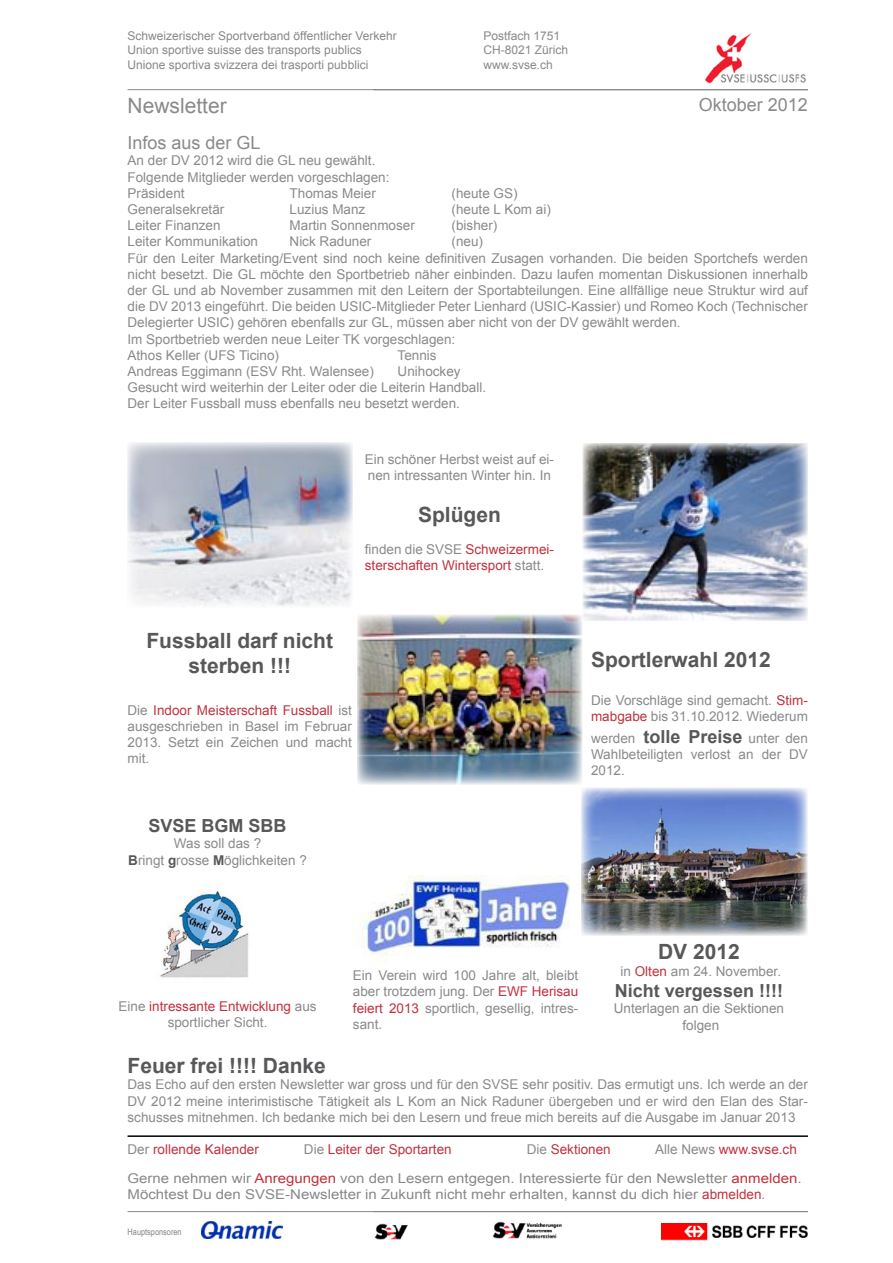
<style>
.page{position:relative;width:893px;height:1263px;background:#fff}
.page>*{position:absolute;margin:0;border:0;box-sizing:border-box;transform-origin:0 0}
.t1{font:700 21px/25.2px "Arial";color:#58585a;text-align:center}
.t2{font:21px "Arial";color:#898a8c}
.t3{font:700 18px "Arial";color:#58585a}
.t4{font:18px "Arial";color:#898a8c}
.t5{font:13.5px/16.2px "Arial";color:#898a8c}
.t6{font:13.5px/16.2px "Arial";color:#878889;scale:1.11 1}
.t7{font:13.5px "Arial";color:#c2313e}
.t8{font:13.5px/16.2px "Arial";color:#c1313e}
.t9{font:12px/14.4px "Arial";color:#878889}
.t10{font:9px "Arial Narrow";color:#848587}
.s1{color:#898a8c}
.s2{color:#c1313e}
.s3{font-weight:700;color:#58585a}
.s4{font-weight:700;font-size:18px;color:#58585a}
.s5{color:#c2313e}
</style>
<div class="page">
<hr style="left:128px;top:89px;width:680px;height:1px;background:#898a8c">
<img style="left:704px;top:33px;width:102px;height:51px">
<hr style="left:128px;top:1211px;width:680px;height:1px;background:#898a8c">
<img style="left:202px;top:1221px;width:80px;height:17px">
<img style="left:492px;top:1221px;width:69px;height:17px">
<img style="left:661px;top:1224px;width:147px;height:16px">
<img style="left:375px;top:1223px;width:33px;height:17px">
<img style="left:128px;top:442px;width:225px;height:164px">
<img style="left:583px;top:443px;width:225px;height:178px">
<img style="left:357px;top:615px;width:225px;height:169px">
<img style="left:362px;top:875px;width:208px;height:82px">
<img style="left:581px;top:788px;width:227px;height:147px">
<img style="left:160px;top:890px;width:89px;height:88px">
<hr style="left:128px;top:1135px;width:680px;height:2px;background:#000">
<p class="t9" style="left:128px;top:29px;width:271px">Schweizerischer Sportverband öffentlicher Verkehr<br>Union sportive suisse des transports publics<br>Unione sportiva svizzera dei trasporti pubblici</p>
<p class="t9" style="left:483px;top:29px;width:86px">Postfach 1751<br>CH-8021 Zürich www.svse.ch</p>
<h1 class="t2" style="left:128px;top:92px;width:101px">Newsletter</h1>
<h2 class="t4" style="left:128px;top:131px;width:135px">Infos aus der GL</h2>
<p class="t5" style="left:128px;top:153px;width:263px">An der DV 2012 wird die GL neu gewählt.<br>Folgende Mitglieder werden vorgeschlagen:<br>Präsident</p>
<p class="t5" style="left:290px;top:185px;width:88px">Thomas Meier</p>
<p class="t5" style="left:452px;top:185px;width:68px">(heute GS)</p>
<h2 class="t4" style="left:699px;top:93px;width:111px">Oktober 2012</h2>
<p class="t5" style="left:128px;top:201px;width:98px">Generalsekretär</p>
<p class="t5" style="left:290px;top:201px;width:77px">Luzius Manz</p>
<p class="t5" style="left:452px;top:201px;width:101px">(heute L Kom ai)</p>
<p class="t5" style="left:128px;top:217px;width:95px">Leiter Finanzen</p>
<p class="t5" style="left:290px;top:217px;width:127px">Martin Sonnenmoser</p>
<p class="t5" style="left:452px;top:217px;width:47px">(bisher)</p>
<p class="t5" style="left:128px;top:234px;width:132px">Leiter Kommunikation</p>
<p class="t5" style="left:290px;top:234px;width:83px">Nick Raduner</p>
<p class="t5" style="left:128px;top:234px;width:682px;text-indent:324px">(neu)<br>Für den Leiter Marketing/Event sind noch keine definitiven Zusagen vorhanden. Die beiden Sportchefs werden nicht besetzt. Die GL möchte den Sportbetrieb näher einbinden. Dazu laufen momentan Diskussionen innerhalb der GL und ab November zusammen mit den Leitern der Sportabteilungen. Eine allfällige neue Struktur wird auf die DV 2013 eingeführt. Die beiden USIC-Mitglieder Peter Lienhard (USIC-Kassier) und Romeo Koch (Technischer Delegierter USIC) gehören ebenfalls zur GL, müssen aber nicht von der DV gewählt werden.<br>Im Sportbetrieb werden neue Leiter TK vorgeschlagen:<br>Athos Keller (UFS Ticino)</p>
<p class="t5" style="left:398px;top:347px;width:41px">Tennis</p>
<p class="t5" style="left:128px;top:363px;width:248px">Andreas Eggimann (ESV Rht. Walensee)</p>
<p class="t5" style="left:128px;top:363px;width:360px;text-indent:270px">Unihockey<br>Gesucht wird weiterhin der Leiter oder die Leiterin Handball.<br>Der Leiter Fussball muss ebenfalls neu besetzt werden.</p>
<p class="t5" style="left:365px;top:451px;width:191px">Ein schöner Herbst weist auf ei&shy;nen intressanten Winter hin. In</p>
<h1 class="t1" style="left:418px;top:502px;width:84px">Splügen</h1>
<p class="t8" style="left:365px;top:541px;width:191px"><span class="s1">finden die SVSE</span> Schweizermei&shy;sterschaften Wintersport <span class="s1">statt.</span></p>
<h1 class="t1" style="left:146px;top:629px;width:188px">Fussball darf nicht sterben !!!</h1>
<p class="t5" style="left:128px;top:702px;width:226px;text-align:justify">Die <span class="s2">Indoor Meisterschaft Fussball</span> ist ausgeschrieben in Basel im Februar 2013. Setzt ein Zeichen und macht mit.</p>
<h2 class="t3" style="left:149px;top:814px;width:140px">SVSE BGM SBB</h2>
<p class="t5" style="left:128px;top:836px;width:180px;text-align:center">Was soll das ?<br><span class="s3">B</span>ringt <span class="s3">g</span>rosse <span class="s3">M</span>öglichkeiten ?</p>
<h1 class="t1" style="left:591px;top:648px;width:181px">Sportlerwahl 2012</h1>
<p class="t5" style="left:591px;top:692px;width:218px">Die Vorschläge sind gemacht. <span class="s2">Stim&shy;mabgabe</span> bis 31.10.2012. Wiederum</p>
<p class="t5" style="left:591px;top:730px;width:218px;text-align:justify">werden <span class="s4">tolle Preise</span> unter den Wahlbeteiligten verlost an der DV 2012.</p>
<p class="t5" style="left:119px;top:998px;width:200px;text-align:center">Eine <span class="s5">intressante Entwicklung</span> aus sportlicher Sicht.</p>
<p class="t5" style="left:353px;top:967px;width:227px;text-align:justify">Ein Verein wird 100 Jahre alt, bleibt aber trotzdem jung. Der <span class="s2">EWF Herisau feiert 2013</span> sportlich, gesellig, intres&shy;sant.</p>
<h1 class="t1" style="left:658px;top:940px;width:83px">DV 2012</h1>
<p class="t5" style="left:621px;top:963px;width:162px">in <span class="s5">Olten</span> am 24. November.</p>
<h2 class="t3" style="left:615px;top:979px;width:170px">Nicht vergessen !!!!</h2>
<p class="t5" style="left:614px;top:1001px;width:172px;text-align:center">Unterlagen an die Sektionen folgen</p>
<h1 class="t1" style="left:128px;top:1054px;width:200px">Feuer frei !!!! Danke</h1>
<p class="t5" style="left:128px;top:1076px;width:682px;text-align:justify">Das Echo auf den ersten Newsletter war gross und für den SVSE sehr positiv. Das ermutigt uns. Ich werde an der DV 2012 meine interimistische Tätigkeit als L Kom an Nick Raduner übergeben und er wird den Elan des Star&shy;schusses mitnehmen. Ich bedanke mich bei den Lesern und freue mich bereits auf die Ausgabe im Januar 2013</p>
<p class="t7" style="left:128px;top:1140px;width:133px"><span class="s1">Der</span> rollende Kalender</p>
<p class="t7" style="left:304px;top:1140px;width:149px"><span class="s1">Die</span> Leiter der Sportarten</p>
<p class="t7" style="left:527px;top:1140px;width:85px"><span class="s1">Die</span> Sektionen</p>
<p class="t7" style="left:655px;top:1140px;width:143px"><span class="s1">Alle News</span> www.svse.ch</p>
<p class="t6" style="left:128px;top:1170px;width:609px">Gerne nehmen wir <span class="s5">Anregungen</span> von den Lesern entgegen. Interessierte für den Newsletter <span class="s5">anmelden</span>.<br>Möchtest Du den SVSE-Newsletter in Zukunft nicht mehr erhalten, kannst du dich hier <span class="s5">abmelden</span>.</p>
<p class="t10" style="left:128px;top:1225px;width:56px">Hauptsponsoren</p>
</div>
